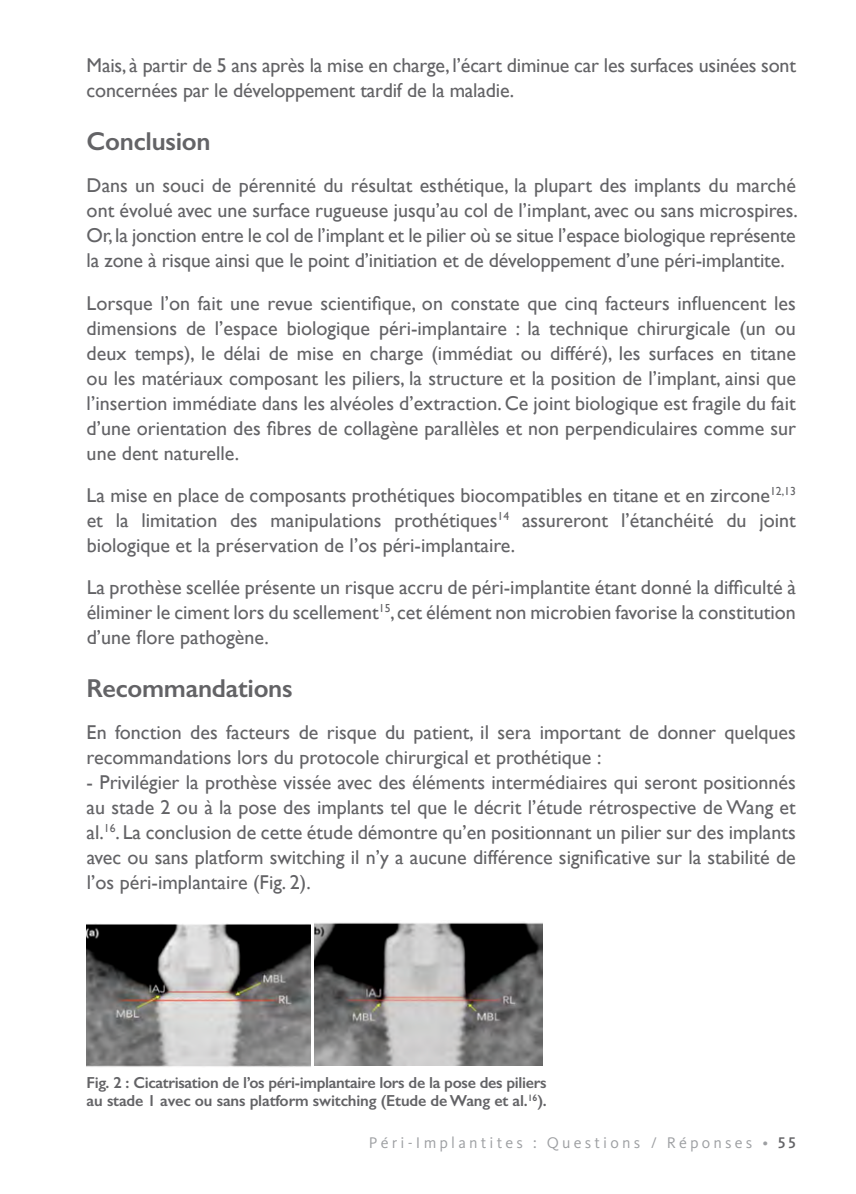
<style>
.page{position:relative;width:856px;height:1194px;background:#fff}
.page>*{position:absolute;margin:0;border:0;box-sizing:border-box;transform-origin:0 0}
.Titre{font:600 26px "Gill Sans";letter-spacing:-.01em;color:#636366}
.Texte{font:20px/25px "Gill Sans";color:#636366;text-align:justify}
.Titre_Tableau{font:600 16px/18px "Gill Sans";letter-spacing:-.02em;color:#636366}
.t1{font:16px "Kievit Pro";letter-spacing:.2em;color:#9d9fa2}
.s1{font-weight:500;color:#636366}
</style>
<div class="page">
<img style="left:87px;top:923px;width:223px;height:144px">
<img style="left:315px;top:922px;width:227px;height:143px">
<p class="Texte" style="left:87px;top:53px;width:710px">Mais, à partir de 5 ans après la mise en charge, l’écart diminue car les surfaces usinées sont concernées par le développement tardif de la maladie.</p>
<p class="Titre" style="left:87px;top:126px;width:125px">Conclusion</p>
<p class="Texte" style="left:87px;top:173px;width:712px">Dans un souci de pérennité du résultat esthétique, la plupart des implants du marché ont évolué avec une surface rugueuse jusqu’au col de l’implant, avec ou sans microspires.<br>Or, la jonction entre le col de l’implant et le pilier où se situe l’espace biologique représente la zone à risque ainsi que le point d’initiation et de développement d’une péri-implantite.</p>
<p class="Texte" style="left:87px;top:290px;width:710px">Lorsque l’on fait une revue scientifique, on constate que cinq facteurs influencent les dimensions de l’espace biologique péri-implantaire : la technique chirurgicale (un ou deux temps), le délai de mise en charge (immédiat ou différé), les surfaces en titane ou les matériaux composant les piliers, la structure et la position de l’implant, ainsi que l’insertion immédiate dans les alvéoles d’extraction. Ce joint biologique est fragile du fait d’une orientation des fibres de collagène parallèles et non perpendiculaires comme sur une dent naturelle.</p>
<p class="Texte" style="left:87px;top:482px;width:710px">La mise en place de composants prothétiques biocompatibles en titane et en zircone<sup>12,13 </sup>et la limitation des manipulations prothétiques<sup>14</sup> assureront l’étanchéité du joint biologique et la préservation de l’os péri-implantaire.</p>
<p class="Texte" style="left:87px;top:574px;width:710px">La prothèse scellée présente un risque accru de péri-implantite étant donné la difficulté à éliminer le ciment lors du scellement<sup>15</sup>, cet élément non microbien favorise la constitution d’une flore pathogène.</p>
<p class="Titre" style="left:87px;top:672px;width:207px">Recommandations</p>
<p class="Texte" style="left:87px;top:719px;width:710px">En fonction des facteurs de risque du patient, il sera important de donner quelques recommandations lors du protocole chirurgical et prothétique :</p>
<p class="Texte" style="left:87px;top:769px;width:710px">- Privilégier la prothèse vissée avec des éléments intermédiaires qui seront positionnés au stade 2 ou à la pose des implants tel que le décrit l’étude rétrospective de Wang et al.<sup>16</sup>. La conclusion de cette étude démontre qu’en positionnant un pilier sur des implants avec ou sans platform switching il n’y a aucune différence significative sur la stabilité de l’os péri-implantaire (Fig. 2).</p>
<p class="Titre_Tableau" style="left:87px;top:1073px;width:461px">Fig. 2 : Cicatrisation de l’os péri-implantaire lors de la pose des piliers au stade 1 avec ou sans platform switching (Etude de Wang et al.<sup>16</sup>).</p>
<p class="t1" style="left:369px;top:1133px;width:428px">Péri-Implantites : Questions / Réponses • <span class="s1">55</span></p>
</div>
